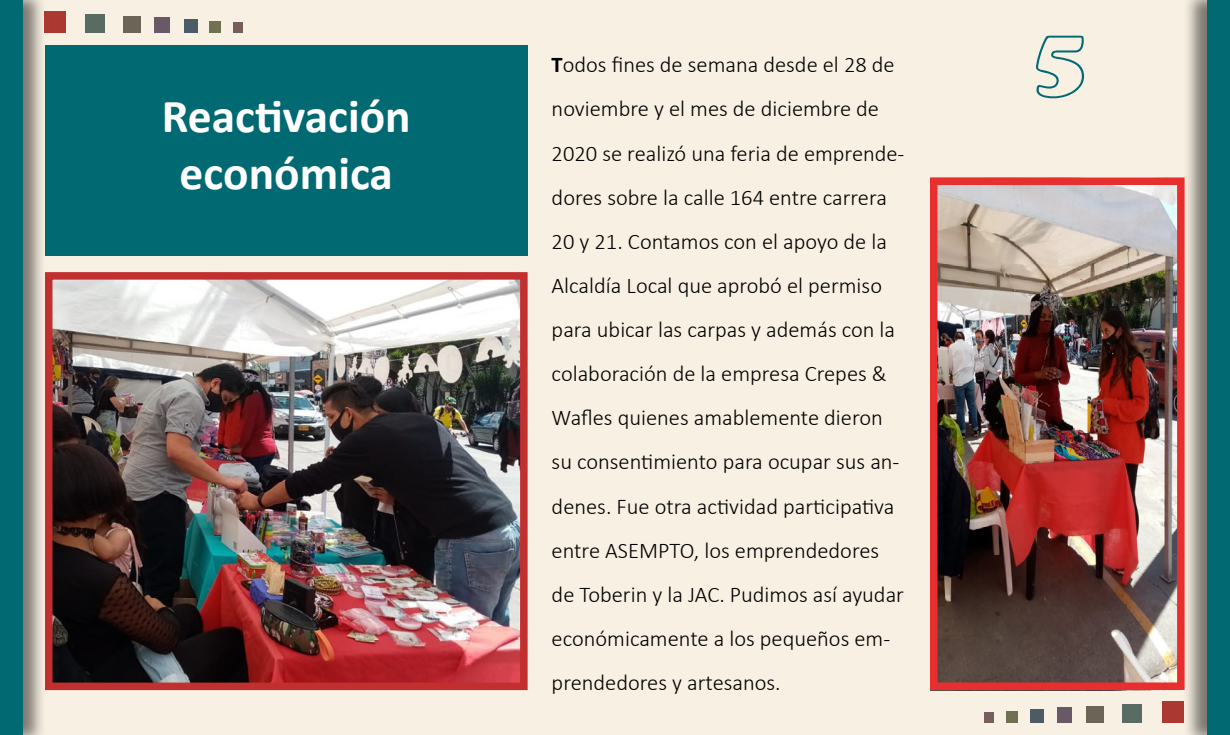
<style>
.page{position:relative;width:1230px;height:735px;background:#fff}
.page>*{position:absolute;margin:0;border:0;box-sizing:border-box;transform-origin:0 0}
.t1{font:85px "Cooper BT Black Outline";color:#006972}
.t2{font:700 47.5px/57px "Calibri";color:#fff;text-align:center}
.t3{font:300 22.5px/44.1px "Calibri";color:#000}
.s1{font-weight:700}
</style>
<div class="page">
<div style="left:22px;top:0;width:1186px;height:735px;background:#f8f0e2"></div>
<div style="left:0;top:0;width:47px;height:735px;background:#000;opacity:.5"></div>
<div style="left:0;top:0;width:22px;height:735px;background:#006972"></div>
<div style="left:1183px;top:0;width:47px;height:735px;background:#000;opacity:.5"></div>
<div style="left:1208px;top:0;width:22px;height:735px;background:#006972"></div>
<div style="left:45px;top:45px;width:483px;height:211px;background:#006972"></div>
<img style="left:54px;top:281px;width:465px;height:400px">
<img style="left:939px;top:187px;width:237px;height:494px">
<div style="left:45px;top:272px;width:483px;height:418px;border:8px solid #c22f2f"></div>
<div style="left:930px;top:178px;width:255px;height:512px;border:8px solid #e82f2f"></div>
<div style="left:44px;top:11px;width:21px;height:22px;background:#ab3931"></div>
<div style="left:85px;top:14px;width:20px;height:19px;background:#586c64"></div>
<div style="left:124px;top:16px;width:17px;height:17px;background:#6c6457"></div>
<div style="left:155px;top:18px;width:15px;height:15px;background:#695865"></div>
<div style="left:184px;top:19px;width:13px;height:14px;background:#4d5c64"></div>
<div style="left:210px;top:21px;width:11px;height:12px;background:#6f7151"></div>
<div style="left:233px;top:22px;width:9px;height:11px;background:#775d5c"></div>
<div style="left:1162px;top:701px;width:21px;height:22px;background:#ab3931"></div>
<div style="left:1122px;top:704px;width:20px;height:19px;background:#586c64"></div>
<div style="left:1086px;top:706px;width:17px;height:17px;background:#6c6457"></div>
<div style="left:1057px;top:708px;width:15px;height:15px;background:#695865"></div>
<div style="left:1030px;top:709px;width:13px;height:14px;background:#4d5c64"></div>
<div style="left:1006px;top:711px;width:12px;height:12px;background:#6f7151"></div>
<div style="left:985px;top:712px;width:9px;height:11px;background:#775d5c"></div>
<h2 class="t2" style="left:162px;top:87px;width:250px">Reactivación económica</h2>
<p class="t3" style="left:552px;top:43px;width:354px"><span class="s1">T</span>odos fines de semana desde el 28 de noviembre y el mes de diciembre de 2020 se realizó una feria de emprende&shy;dores sobre la calle 164 entre carrera 20 y 21. Contamos con el apoyo de la Alcaldía Local que aprobó el permiso para ubicar las carpas y además con la colaboración de la empresa Crepes &amp; Wafles quienes amablemente dieron su consentimiento para ocupar sus an&shy;denes. Fue otra actividad participativa entre ASEMPTO, los emprendedores de Toberin y la JAC. Pudimos así ayudar económicamente a los pequeños em&shy;prendedores y artesanos.</p>
<h1 class="t1" style="left:1034px;top:4px;width:54px">5</h1>
</div>
